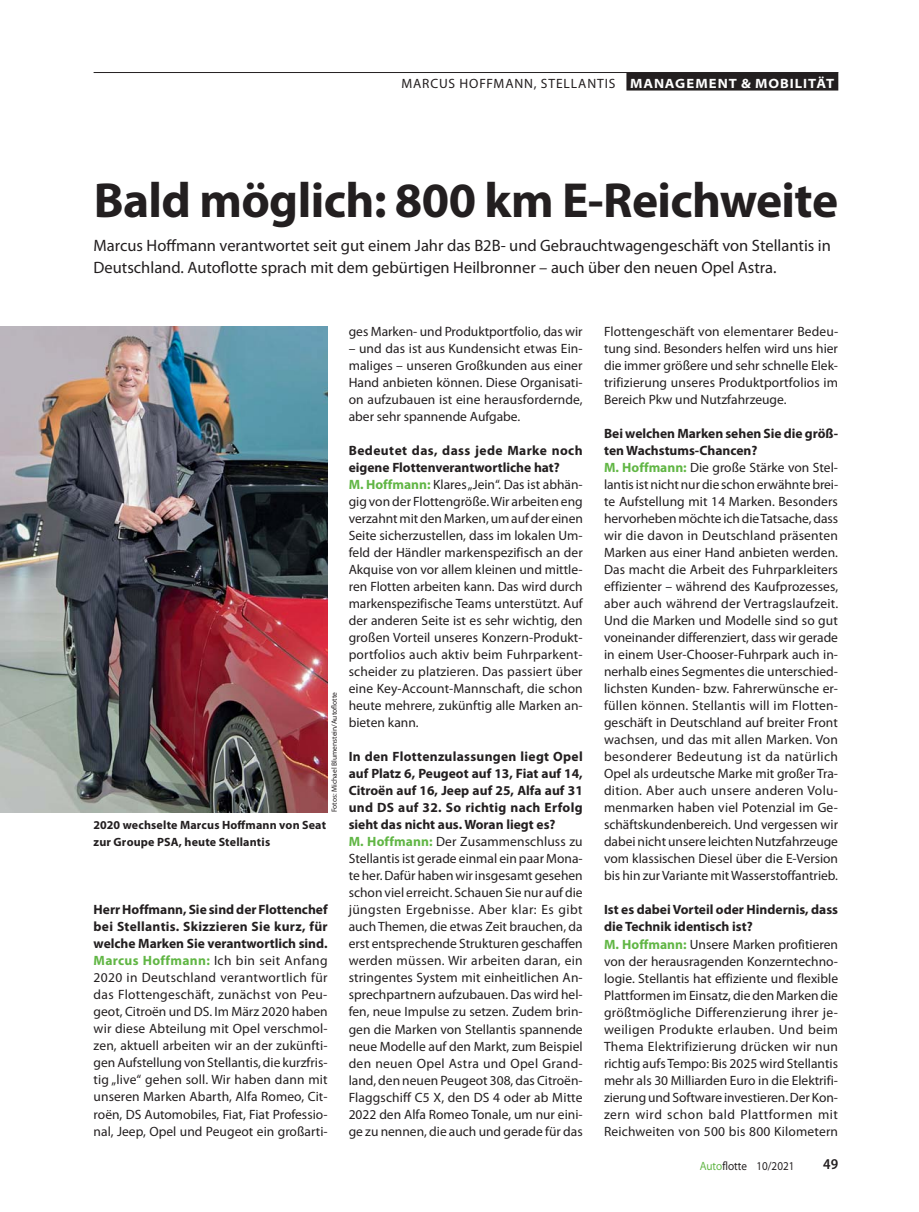
<style>
.page{position:relative;width:919px;height:1212px;background:#fff}
.page>*{position:absolute;margin:0;border:0;box-sizing:border-box;transform-origin:0 0}
.t1{font:700 49.5px "Myriad Pro";letter-spacing:-.01em;color:#231f20}
.t2{font:16.5px/22.5px "Myriad Pro";color:#231f20}
.t3{font:600 semi-condensed 15px "Myriad Pro";color:#231f20}
.t4{font:13.5px/17px "Myriad Pro";color:#231f20}
.t5{font:13.5px "Myriad Pro";letter-spacing:.07em;color:#231f20}
.t6{font:700 12px/17px "Myriad Pro";letter-spacing:.015em;color:#231f20}
.t7{font:semi-expanded 12px "Myriad Pro";color:#231f20;scale:.85 1}
.t8{font:7.5px "Myriad Pro";color:#231f20}
.s1{font-weight:700;font-stretch:semi-expanded;color:#fff}
.s2{font-weight:700}
.s3{font-weight:700;color:#61b645}
.s4{color:#61b645}
</style>
<div class="page">
<div style="left:626px;top:73px;width:212px;height:18px;background:#231f20"></div>
<hr style="left:94px;top:72px;width:744px;height:1px;background:#231f20">
<img style="left:0;top:326px;width:327px;height:486px">
<p class="t5" style="left:401px;top:78px;width:434px">MARCUS HOFFMANN, STELLANTIS <span class="s1">MANAGEMENT &amp; MOBILITÄT</span></p>
<h1 class="t1" style="left:94px;top:182px;width:746px">Bald möglich: 800 km E-Reichweite</h1>
<p class="t2" style="left:93px;top:236px;width:738px">Marcus Hoffmann verantwortet seit gut einem Jahr das B2B- und Gebrauchtwagengeschäft von Stellantis in<br>Deutschland. Autoflotte sprach mit dem gebürtigen Heilbronner – auch über den neuen Opel Astra.</p>
<p class="t8" style="left:331px;top:812px;width:122px;rotate:-90deg">Fotos: Michael Blumenstein/Autoflotte</p>
<p class="t6" style="left:93px;top:818px;width:234px">2020 wechselte Marcus Hoffmann von Seat zur Groupe PSA, heute Stellantis</p>
<p class="t4" style="left:94px;top:903px;width:235px;text-align:justify"><span class="s2">Herr Hoffmann, Sie sind der Flottenchef bei Stellantis. Skizzieren Sie kurz, für welche Marken Sie verantwortlich sind.<br></span><span class="s3">Marcus Hoffmann:</span> Ich bin seit Anfang 2020 in Deutschland verantwortlich für das Flottengeschäft, zunächst von Peu&shy;geot, Citroën und DS. Im März 2020 haben wir diese Abteilung mit Opel verschmol&shy;zen, aktuell arbeiten wir an der zukünfti&shy;gen Aufstellung von Stellantis, die kurzfris&shy;tig „live“ gehen soll. Wir haben dann mit unseren Marken Abarth, Alfa Romeo, Cit&shy;roën, DS Automobiles, Fiat, Fiat Professio&shy;nal, Jeep, Opel und Peugeot ein großarti-</p>
<p class="t4" style="left:349px;top:324px;width:235px">ges Marken- und Produktportfolio, das wir</p>
<p class="t4" style="left:349px;top:341px;width:235px;text-align:justify">– und das ist aus Kundensicht etwas Ein&shy;maliges – unseren Großkunden aus einer Hand anbieten können. Diese Organisati&shy;on aufzubauen ist eine herausfordernde, aber sehr spannende Aufgabe.</p>
<p class="t4" style="left:348px;top:443px;width:236px"><span class="s2">Bedeutet das, dass jede Marke noch eigene Flottenverantwortliche hat?<br></span><span class="s3">M. Hoffmann:</span> Klares „Jein“. Das ist abhän&shy;gig von der Flottengröße. Wir arbeiten eng verzahnt mit den Marken, um auf der einen Seite sicherzustellen, dass im lokalen Um&shy;feld der Händler markenspezifisch an der Akquise von vor allem kleinen und mittle&shy;ren Flotten arbeiten kann. Das wird durch markenspezifische Teams unterstützt. Auf der anderen Seite ist es sehr wichtig, den großen Vorteil unseres Konzern-Produkt&shy;portfolios auch aktiv beim Fuhrparkent&shy;scheider zu platzieren. Das passiert über eine Key-Account-Mannschaft, die schon heute mehrere, zukünftig alle Marken an&shy;bieten kann.</p>
<p class="t4" style="left:348px;top:750px;width:236px"><span class="s2">In den Flottenzulassungen liegt Opel auf Platz 6, Peugeot auf 13, Fiat auf 14, Citroën auf 16, Jeep auf 25, Alfa auf 31 und DS auf 32. So richtig nach Erfolg sieht das nicht aus. Woran liegt es?<br></span><span class="s3">M. Hoffmann:</span> Der Zusammenschluss zu Stellantis ist gerade einmal ein paar Mona&shy;te her. Dafür haben wir insgesamt gesehen schon viel erreicht. Schauen Sie nur auf die jüngsten Ergebnisse. Aber klar: Es gibt auch Themen, die etwas Zeit brauchen, da erst entsprechende Strukturen geschaffen werden müssen. Wir arbeiten daran, ein stringentes System mit einheitlichen An&shy;sprechpartnern aufzubauen. Das wird hel&shy;fen, neue Impulse zu setzen. Zudem brin&shy;gen die Marken von Stellantis spannende neue Modelle auf den Markt, zum Beispiel den neuen Opel Astra und Opel Grand&shy;land, den neuen Peugeot 308, das Citroën-Flaggschiff C5 X, den DS 4 oder ab Mitte 2022 den Alfa Romeo Tonale, um nur eini&shy;ge zu nennen, die auch und gerade für das</p>
<p class="t4" style="left:604px;top:324px;width:236px;text-align:justify">Flottengeschäft von elementarer Bedeu&shy;tung sind. Besonders helfen wird uns hier die immer größere und sehr schnelle Elek&shy;trifizierung unseres Produktportfolios im Bereich Pkw und Nutzfahrzeuge.</p>
<p class="t4" style="left:604px;top:426px;width:236px"><span class="s2">Bei welchen Marken sehen Sie die größ&shy;ten Wachstums-Chancen?<br></span><span class="s3">M. Hoffmann:</span> Die große Stärke von Stel&shy;lantis ist nicht nur die schon erwähnte brei&shy;te Aufstellung mit 14 Marken. Besonders hervorheben möchte ich die Tatsache, dass wir die davon in Deutschland präsenten Marken aus einer Hand anbieten werden.<br>Das macht die Arbeit des Fuhrparkleiters effizienter – während des Kaufprozesses, aber auch während der Vertragslaufzeit.<br>Und die Marken und Modelle sind so gut voneinander differenziert, dass wir gerade in einem User-Chooser-Fuhrpark auch in&shy;nerhalb eines Segmentes die unterschied&shy;lichsten Kunden- bzw. Fahrerwünsche er&shy;füllen können. Stellantis will im Flotten&shy;geschäft in Deutschland auf breiter Front wachsen, und das mit allen Marken. Von besonderer Bedeutung ist da natürlich Opel als urdeutsche Marke mit großer Tra&shy;dition. Aber auch unsere anderen Volu&shy;menmarken haben viel Potenzial im Ge&shy;schäftskundenbereich. Und vergessen wir dabei nicht unsere leichten Nutzfahrzeuge vom klassischen Diesel über die E-Version bis hin zur Variante mit Wasserstoffantrieb.</p>
<p class="t4" style="left:604px;top:903px;width:235px"><span class="s2">Ist es dabei Vorteil oder Hindernis, dass die Technik identisch ist?<br></span><span class="s3">M. Hoffmann:</span> Unsere Marken profitieren von der herausragenden Konzerntechno&shy;logie. Stellantis hat effiziente und flexible Plattformen im Einsatz, die den Marken die größtmögliche Differenzierung ihrer je&shy;weiligen Produkte erlauben. Und beim Thema Elektrifizierung drücken wir nun richtig aufs Tempo: Bis 2025 wird Stellantis mehr als 30 Milliarden Euro in die Elektrifi&shy;zierung und Software investieren. Der Kon&shy;zern wird schon bald Plattformen mit Reichweiten von 500 bis 800 Kilometern</p>
<p class="t7" style="left:699px;top:1158px;width:113px"><span class="s4">Auto</span>flotte 10/2021</p>
<p class="t3" style="left:823px;top:1155px;width:16px">49</p>
</div>
